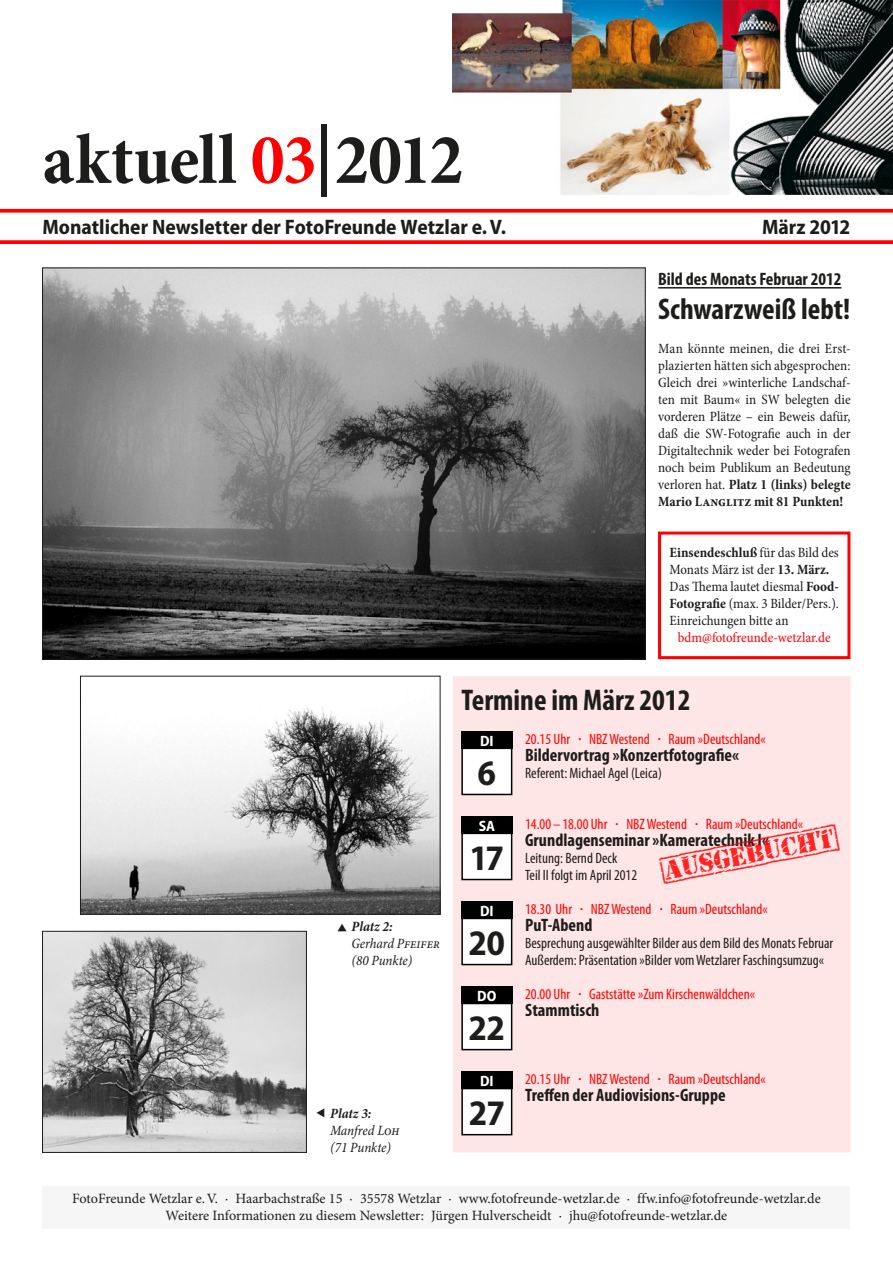
<style>
.page{position:relative;width:893px;height:1263px;background:#fff}
.page>*{position:absolute;margin:0;border:0;box-sizing:border-box;transform-origin:0 0}
.Überschrift{font:700 condensed 72px "Minion Pro";letter-spacing:-.02em;color:#1d1d1b}
.Kalender_-_Wochentag{font:700 semi-condensed 36px "Myriad Pro";letter-spacing:-.025em;color:#1d1d1b}
.Überschrift-2{font:700 condensed 30px "Myriad Pro";color:#1d1d1b}
.t1{font:27px "Old Stamper";color:#f00}
.Untertitel{font:700 semi-condensed 21px "Myriad Pro";color:#1d1d1b}
.Monat{font:700 semi-condensed 21px "Myriad Pro";letter-spacing:-.005em;color:#1d1d1b}
.Terminkalender_-_Ein{font:700 condensed 18px "Myriad Pro";color:#1d1d1b}
.Terminkalender_-_Ere{font:700 condensed 18px "Myriad Pro";color:#1d1d1b}
.Unterüberschrift{font:700 condensed 18px "Myriad Pro";color:#1d1d1b}
.Terminkalender_-_Ein-2{font:condensed 15px "Myriad Pro";color:#f00}
.Terminkalender_-_Ein-3{font:condensed 15px "Myriad Pro";color:#1d1d1b}
.Kalender_-_Wochentag-2{font:700 semi-condensed 15px "Myriad Pro";color:#fff}
.Fließtext{font:condensed 14.25px/17px "Minion Pro";letter-spacing:-.005em;color:#1d1d1b}
.Fußzeile_Seite_1{font:14.25px "Minion Pro";color:#1d1d1b}
.Fließtext_Abstand_ob{font:condensed 14.25px/17px "Minion Pro";letter-spacing:.005em;color:#1d1d1b}
.Bildtitel{font:italic condensed 14.25px/17px "Minion Pro";letter-spacing:-.005em;color:#1d1d1b}
.Fließtext-2{font:condensed 14.25px "Minion Pro";color:#f00}
.s1{color:#f00}
.s2{font-weight:700}
.s3{font-family:"Optima LT Std";font-weight:600;font-style:italic;font-stretch:normal}
</style>
<div class="page">
<div style="left:43px;top:1186px;width:807px;height:43px;background:#f6f6f6"></div>
<svg style="left:0;top:209px;width:893px;height:4px;background:#ff1717"></svg>
<svg style="left:0;top:240px;width:893px;height:4px;background:#ff1010"></svg>
<img style="left:453px;top:0;width:440px;height:194px">
<svg style="left:434px;top:657px;width:417px;height:496px;background:#fde6e6"></svg>
<div style="left:461px;top:731px;width:51px;height:17px;background:#000"></div>
<div style="left:462px;top:748px;width:50px;height:46px;background:#fff"></div>
<div style="left:461px;top:747px;width:51px;height:48px;border:2px solid #000"></div>
<div style="left:461px;top:816px;width:51px;height:17px;background:#000"></div>
<div style="left:462px;top:833px;width:50px;height:46px;background:#fff"></div>
<div style="left:461px;top:833px;width:51px;height:47px;border:2px solid #000"></div>
<div style="left:461px;top:901px;width:51px;height:17px;background:#000"></div>
<div style="left:462px;top:918px;width:50px;height:46px;background:#fff"></div>
<div style="left:461px;top:918px;width:51px;height:47px;border:2px solid #000"></div>
<div style="left:461px;top:986px;width:51px;height:17px;background:#000"></div>
<div style="left:462px;top:1003px;width:50px;height:46px;background:#fff"></div>
<div style="left:461px;top:1003px;width:51px;height:47px;border:2px solid #000"></div>
<div style="left:461px;top:1071px;width:51px;height:18px;background:#000"></div>
<div style="left:462px;top:1088px;width:50px;height:47px;background:#fff"></div>
<div style="left:461px;top:1088px;width:51px;height:47px;border:2px solid #000"></div>
<div style="left:658px;top:531px;width:192px;height:128px;border:3px solid #f00"></div>
<img style="left:44px;top:270px;width:599px;height:387px">
<img style="left:44px;top:933px;width:261px;height:217px">
<div style="left:42px;top:931px;width:265px;height:221px;border:1px solid #1d1d1b"></div>
<img style="left:82px;top:678px;width:356px;height:234px">
<div style="left:80px;top:676px;width:360px;height:238px;border:1px solid #1d1d1b"></div>
<hr style="left:658px;top:287px;width:183px;height:2px;background:#1d1d1b">
<p class="Überschrift" style="left:43px;top:110px;width:422px">aktuell <span class="s1">03</span>|2012</p>
<p class="Untertitel" style="left:43px;top:213px;width:465px">Monatlicher Newsletter der FotoFreunde Wetzlar e.V.</p>
<p class="Monat" style="left:762px;top:213px;width:90px">März 2012</p>
<p class="Unterüberschrift" style="left:658px;top:268px;width:185px">Bild des Monats Februar 2012</p>
<p class="Überschrift-2" style="left:658px;top:290px;width:193px">Schwarzweiß lebt!</p>
<p class="Fließtext_Abstand_ob" style="left:658px;top:340px;width:194px">Man könnte meinen, die drei Erst&shy;plazierten hätten sich abgesprochen:</p>
<p class="Fließtext" style="left:658px;top:374px;width:194px;text-align:justify">Gleich drei »winterliche Landschaf&shy;ten mit Baum« in SW belegten die vorderen Plätze – ein Beweis dafür, daß die SW-Fotografie auch in der Digitaltechnik weder bei Fotografen noch beim Publikum an Bedeutung verloren hat. <span class="s2">Platz 1 (links) belegte Mario Langlitz mit 81 Punkten!</span></p>
<p class="Fließtext" style="left:669px;top:544px;width:171px"><span class="s2">Einsendeschluß</span> für das Bild des<br>Monats März ist der <span class="s2">13. März.</span></p>
<p class="Fließtext" style="left:669px;top:578px;width:171px">Das Thema lautet diesmal <span class="s2">Food-<br>Fotografie</span> (max. 3 Bilder/Pers.).</p>
<p class="Fließtext" style="left:669px;top:612px;width:121px">Einreichungen bitte an</p>
<p class="Fließtext-2" style="left:678px;top:628px;width:154px">bdm@fotofreunde-wetzlar.de</p>
<p class="Bildtitel" style="left:351px;top:918px;width:90px"><span class="s2">Platz 2:<br></span>Gerhard Pfeifer (80 Punkte)</p>
<p class="Bildtitel" style="left:330px;top:1105px;width:71px"><span class="s2">Platz 3:<br></span>Manfred Loh (71 Punkte)</p>
<p class="Überschrift-2" style="left:461px;top:681px;width:231px">Termine im März 2012</p>
<p class="Terminkalender_-_Ein-2" style="left:525px;top:730px;width:242px">20.15 Uhr <span class="s3">·</span> NBZ Westend <span class="s3">·</span> Raum »Deutschland«</p>
<p class="Terminkalender_-_Ein" style="left:525px;top:744px;width:215px">Bildervortrag »Konzertfotografie«</p>
<p class="Terminkalender_-_Ein-3" style="left:525px;top:764px;width:138px">Referent: Michael Agel (Leica)</p>
<p class="Terminkalender_-_Ein-2" style="left:525px;top:815px;width:280px">14.00–18.00 Uhr <span class="s3">·</span> NBZ Westend <span class="s3">·</span> Raum »Deutschland«</p>
<p class="Terminkalender_-_Ein" style="left:525px;top:829px;width:245px">Grundlagenseminar »Kameratechnik I«</p>
<p class="Terminkalender_-_Ein-3" style="left:525px;top:849px;width:94px">Leitung: Bernd Deck</p>
<p class="Terminkalender_-_Ein-3" style="left:525px;top:866px;width:113px">Teil II folgt im April 2012</p>
<p class="Terminkalender_-_Ein-2" style="left:525px;top:900px;width:244px">18.30 Uhr <span class="s3">·</span> NBZ Westend <span class="s3">·</span> Raum »Deutschland«</p>
<p class="Terminkalender_-_Ere" style="left:525px;top:914px;width:69px">PuT-Abend</p>
<p class="Terminkalender_-_Ein-3" style="left:525px;top:934px;width:310px">Besprechung ausgewählter Bilder aus dem Bild des Monats Februar</p>
<p class="Terminkalender_-_Ein-3" style="left:525px;top:951px;width:301px">Außerdem: Präsentation »Bilder vom Wetzlarer Faschingsumzug«</p>
<p class="Terminkalender_-_Ein-2" style="left:525px;top:985px;width:231px">20.00 Uhr <span class="s3">·</span> Gaststätte »Zum Kirschenwäldchen«</p>
<p class="Terminkalender_-_Ere" style="left:525px;top:999px;width:76px">Stammtisch</p>
<p class="Kalender_-_Wochentag-2" style="left:480px;top:731px;width:15px">DI</p>
<p class="Kalender_-_Wochentag" style="left:478px;top:749px;width:20px">6</p>
<p class="Kalender_-_Wochentag-2" style="left:479px;top:816px;width:18px">SA</p>
<p class="Kalender_-_Wochentag" style="left:470px;top:834px;width:36px">17</p>
<p class="Kalender_-_Wochentag-2" style="left:480px;top:901px;width:15px">DI</p>
<p class="Kalender_-_Wochentag" style="left:469px;top:919px;width:38px">20</p>
<p class="Kalender_-_Wochentag-2" style="left:477px;top:986px;width:21px">DO</p>
<p class="Kalender_-_Wochentag" style="left:469px;top:1004px;width:38px">22</p>
<p class="Kalender_-_Wochentag-2" style="left:480px;top:1071px;width:15px">DI</p>
<p class="Kalender_-_Wochentag" style="left:469px;top:1089px;width:38px">27</p>
<h3 class="t1" style="left:659px;top:858px;width:182px;rotate:-11deg">{Ausgebucht}</h3>
<p class="Terminkalender_-_Ein-2" style="left:525px;top:1070px;width:242px">20.15 Uhr <span class="s3">·</span> NBZ Westend <span class="s3">·</span> Raum »Deutschland«</p>
<p class="Terminkalender_-_Ere" style="left:525px;top:1084px;width:202px">Treffen der Audiovisions-Gruppe</p>
<p class="Fußzeile_Seite_1" style="left:72px;top:1189px;width:750px">FotoFreunde Wetzlar e.V. · Haarbachstraße 15 · 35578 Wetzlar · www.fotofreunde-wetzlar.de · ffw.info@fotofreunde-wetzlar.de</p>
<p class="Fußzeile_Seite_1" style="left:166px;top:1206px;width:563px">Weitere Informationen zu diesem Newsletter: Jürgen Hulverscheidt · jhu@fotofreunde-wetzlar.de</p>
</div>
